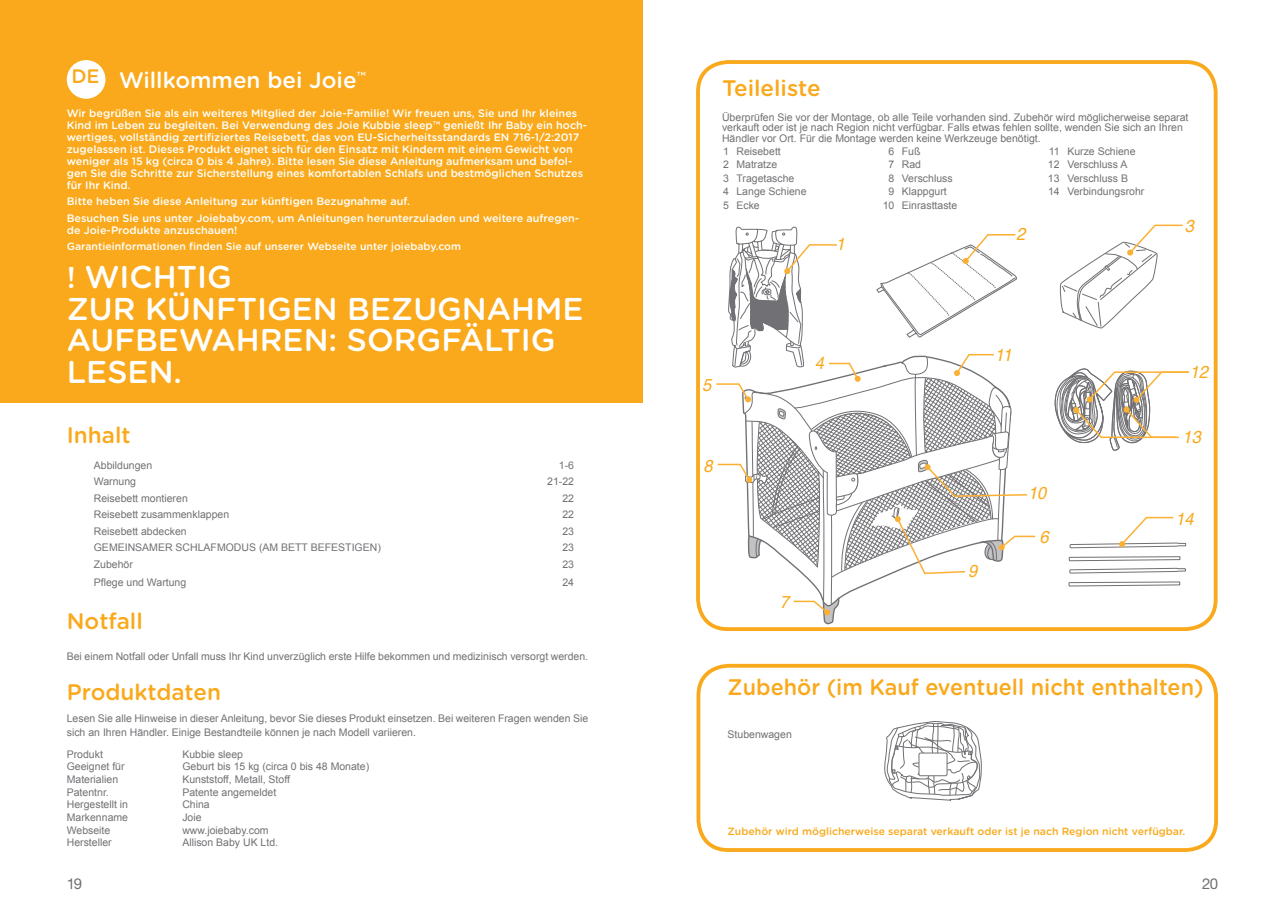
<style>
.page{position:relative;width:1285px;height:919px;background:#fff}
.page>*{position:absolute;margin:0;border:0;box-sizing:border-box;transform-origin:0 0}
.t1{font:500 31.5px/31.5px "Gotham Rounded";color:#fff}
.t2{font:500 22.5px "Gotham Rounded";color:#f9a91b;scale:.96 1}
.t3{font:500 22.5px "Gotham Rounded";color:#f9a91b}
.t4{font:500 22.5px "Gotham Rounded";color:#fff}
.t5{font:500 19.5px "Gotham Rounded";color:#f9a91b}
.t6{font:italic 17.4px "Helvetica";color:#f9a91b;scale:.95 1}
.t7{font:15px "Helvetica Neue LT Std";color:#717074}
.t8{font:500 10.8px/12px "Gotham Rounded";color:#fff}
.t9{font:10.5px/13.5px "Arial";color:#717074}
.t10{font:500 10.5px "Gotham Rounded";color:#f9a91b}
.t11{font:500 10.5px "Gotham Rounded";color:#fff}
.s1{font-size:30px}
</style>
<div class="page">
<div style="left:696px;top:663px;width:521px;height:188px;border:4px solid #f9a91b;border-radius:30px"></div>
<div style="left:0;top:0;width:642px;height:402px;background:#f9a91b"></div>
<div style="left:67px;top:60px;width:38px;height:39px;background:#fff;border-radius:50%"></div>
<div style="left:696px;top:60px;width:521px;height:571px;border:4px solid #f9a91b;border-radius:30px"></div>
<svg style="left:1059px;top:224px;width:124px;height:105px"></svg>
<svg style="left:1068px;top:556px;width:117px;height:18px"></svg>
<svg style="left:1068px;top:581px;width:112px;height:6px"></svg>
<svg style="left:1069px;top:516px;width:117px;height:32px"></svg>
<svg style="left:884px;top:721px;width:97px;height:79px"></svg>
<div style="left:918px;top:753px;width:28px;height:22px;background:#fff;border-radius:2px"></div>
<div style="left:918px;top:752px;width:29px;height:23px;border:1px solid #717074;border-radius:2px"></div>
<svg style="left:716px;top:226px;width:320px;height:397px"></svg>
<svg style="left:1054px;top:368px;width:136px;height:83px"></svg>
<h3 class="t5" style="left:71px;top:62px;width:30px">DE</h3>
<h2 class="t4" style="left:119px;top:64px;width:248px">Willkommen bei Joie<sup>™</sup></h2>
<p class="t8" style="left:67px;top:107px;width:522px">Wir begrüßen Sie als ein weiteres Mitglied der Joie-Familie! Wir freuen uns, Sie und Ihr kleines Kind im Leben zu begleiten. Bei Verwendung des Joie Kubbie sleep™ genießt Ihr Baby ein hoch&shy;wertiges, vollständig zertifiziertes Reisebett, das von EU-Sicherheitsstandards EN 716-1/2:2017 zugelassen ist. Dieses Produkt eignet sich für den Einsatz mit Kindern mit einem Gewicht von weniger als 15 kg (circa 0 bis 4 Jahre). Bitte lesen Sie diese Anleitung aufmerksam und befol&shy;gen Sie die Schritte zur Sicherstellung eines komfortablen Schlafs und bestmöglichen Schutzes für Ihr Kind.</p>
<p class="t8" style="left:67px;top:193px;width:514px;line-height:16.2px">Bitte heben Sie diese Anleitung zur künftigen Bezugnahme auf.<br>Besuchen Sie uns unter Joiebaby.com, um Anleitungen herunterzuladen und weitere aufregen-</p>
<p class="t8" style="left:67px;top:223px;width:172px">de Joie-Produkte anzuschauen!</p>
<p class="t11" style="left:67px;top:238px;width:395px">Garantieinformationen finden Sie auf unserer Webseite unter joiebaby.com</p>
<h1 class="t1" style="left:67px;top:260px;width:518px"><span class="s1">!</span> WICHTIG<br>ZUR KÜNFTIGEN BEZUGNAHME<br>AUFBEWAHREN: SORGFÄLTIG<br>LESEN.</h1>
<h2 class="t3" style="left:67px;top:419px;width:65px">Inhalt</h2>
<p class="t9" style="left:94px;top:458px;width:60px">Abbildungen</p>
<p class="t9" style="left:559px;top:458px;width:17px">1-6</p>
<p class="t9" style="left:94px;top:475px;width:44px">Warnung</p>
<p class="t9" style="left:547px;top:475px;width:28px">21-22</p>
<p class="t9" style="left:94px;top:491px;width:95px">Reisebett montieren</p>
<p class="t9" style="left:562px;top:491px;width:13px">22</p>
<p class="t9" style="left:94px;top:508px;width:137px">Reisebett zusammenklappen</p>
<p class="t9" style="left:562px;top:508px;width:13px">22</p>
<p class="t9" style="left:94px;top:524px;width:94px">Reisebett abdecken</p>
<p class="t9" style="left:562px;top:524px;width:13px">23</p>
<p class="t9" style="left:94px;top:541px;width:288px">GEMEINSAMER SCHLAFMODUS (AM BETT BEFESTIGEN)</p>
<p class="t9" style="left:562px;top:541px;width:13px">23</p>
<p class="t9" style="left:94px;top:557px;width:41px">Zubehör</p>
<p class="t9" style="left:562px;top:557px;width:13px">23</p>
<p class="t9" style="left:94px;top:575px;width:94px">Pflege und Wartung</p>
<p class="t9" style="left:562px;top:575px;width:13px">24</p>
<h2 class="t3" style="left:67px;top:605px;width:78px">Notfall</h2>
<p class="t9" style="left:67px;top:650px;width:523px">Bei einem Notfall oder Unfall muss Ihr Kind unverzüglich erste Hilfe bekommen und medizinisch versorgt werden.</p>
<h2 class="t3" style="left:67px;top:676px;width:156px">Produktdaten</h2>
<p class="t9" style="left:67px;top:711px;width:523px">Lesen Sie alle Hinweise in dieser Anleitung, bevor Sie dieses Produkt einsetzen. Bei weiteren Fragen wenden Sie sich an Ihren Händler. Einige Bestandteile können je nach Modell variieren.</p>
<p class="t9" style="left:67px;top:747px;width:38px">Produkt</p>
<p class="t9" style="left:182px;top:747px;width:62px">Kubbie sleep</p>
<p class="t9" style="left:67px;top:760px;width:59px">Geeignet für</p>
<p class="t9" style="left:182px;top:760px;width:188px">Geburt bis 15 kg (circa 0 bis 48 Monate)</p>
<p class="t9" style="left:67px;top:772px;width:53px">Materialien</p>
<p class="t9" style="left:182px;top:772px;width:109px">Kunststoff, Metall, Stoff</p>
<p class="t9" style="left:67px;top:785px;width:44px">Patentnr.</p>
<p class="t9" style="left:182px;top:785px;width:95px">Patente angemeldet</p>
<p class="t9" style="left:67px;top:798px;width:63px">Hergestellt in</p>
<p class="t9" style="left:182px;top:798px;width:29px">China</p>
<p class="t9" style="left:67px;top:810px;width:63px">Markenname</p>
<p class="t9" style="left:182px;top:810px;width:21px">Joie</p>
<p class="t9" style="left:67px;top:823px;width:45px">Webseite</p>
<p class="t9" style="left:182px;top:823px;width:88px">www.joiebaby.com</p>
<p class="t9" style="left:67px;top:835px;width:46px">Hersteller</p>
<p class="t9" style="left:182px;top:835px;width:97px">Allison Baby UK Ltd.</p>
<h2 class="t3" style="left:722px;top:72px;width:100px">Teileliste</h2>
<p class="t9" style="left:722px;top:112px;width:468px;line-height:10.5px">Überprüfen Sie vor der Montage, ob alle Teile vorhanden sind. Zubehör wird möglicherweise separat verkauft oder ist je nach Region nicht verfügbar. Falls etwas fehlen sollte, wenden Sie sich an Ihren<br>Händler vor Ort. Für die Montage werden keine Werkzeuge benötigt.</p>
<p class="t9" style="left:723px;top:144px;width:85px">1 Reisebett<br>2 Matratze<br>3 Tragetasche<br>4 Lange Schiene<br>5 Ecke</p>
<p class="t9" style="left:888px;top:144px;width:34px">6 Fuß</p>
<p class="t9" style="left:888px;top:158px;width:34px">7 Rad</p>
<p class="t9" style="left:888px;top:171px;width:66px">8 Verschluss</p>
<p class="t9" style="left:888px;top:185px;width:60px">9 Klappgurt</p>
<p class="t9" style="left:882px;top:198px;width:76px">10 Einrasttaste</p>
<h3 class="t6" style="left:835px;top:230px;width:11px">1</h3>
<h3 class="t6" style="left:1015px;top:220px;width:11px">2</h3>
<p class="t9" style="left:1047px;top:144px;width:98px">11 Kurze Schiene<br>12 Verschluss A<br>13 Verschluss B<br>14 Verbindungsrohr</p>
<h3 class="t6" style="left:1184px;top:212px;width:11px">3</h3>
<h3 class="t6" style="left:702px;top:371px;width:11px">5</h3>
<h3 class="t6" style="left:703px;top:452px;width:11px">8</h3>
<h3 class="t6" style="left:814px;top:349px;width:11px">4</h3>
<h3 class="t6" style="left:779px;top:588px;width:11px">7</h3>
<h3 class="t6" style="left:994px;top:341px;width:20px">11</h3>
<h3 class="t6" style="left:967px;top:557px;width:11px">9</h3>
<h3 class="t6" style="left:1027px;top:479px;width:21px">10</h3>
<h3 class="t6" style="left:1039px;top:523px;width:11px">6</h3>
<h3 class="t6" style="left:1189px;top:358px;width:21px">12</h3>
<h3 class="t6" style="left:1182px;top:422px;width:21px">13</h3>
<h3 class="t6" style="left:1175px;top:505px;width:21px">14</h3>
<h2 class="t2" style="left:727px;top:671px;width:497px">Zubehör (im Kauf eventuell nicht enthalten)</h2>
<p class="t9" style="left:727px;top:727px;width:66px">Stubenwagen</p>
<p class="t10" style="left:727px;top:823px;width:459px">Zubehör wird möglicherweise separat verkauft oder ist je nach Region nicht verfügbar.</p>
<h3 class="t7" style="left:67px;top:874px;width:17px">19</h3>
<h3 class="t7" style="left:1201px;top:874px;width:17px">20</h3>
</div>
